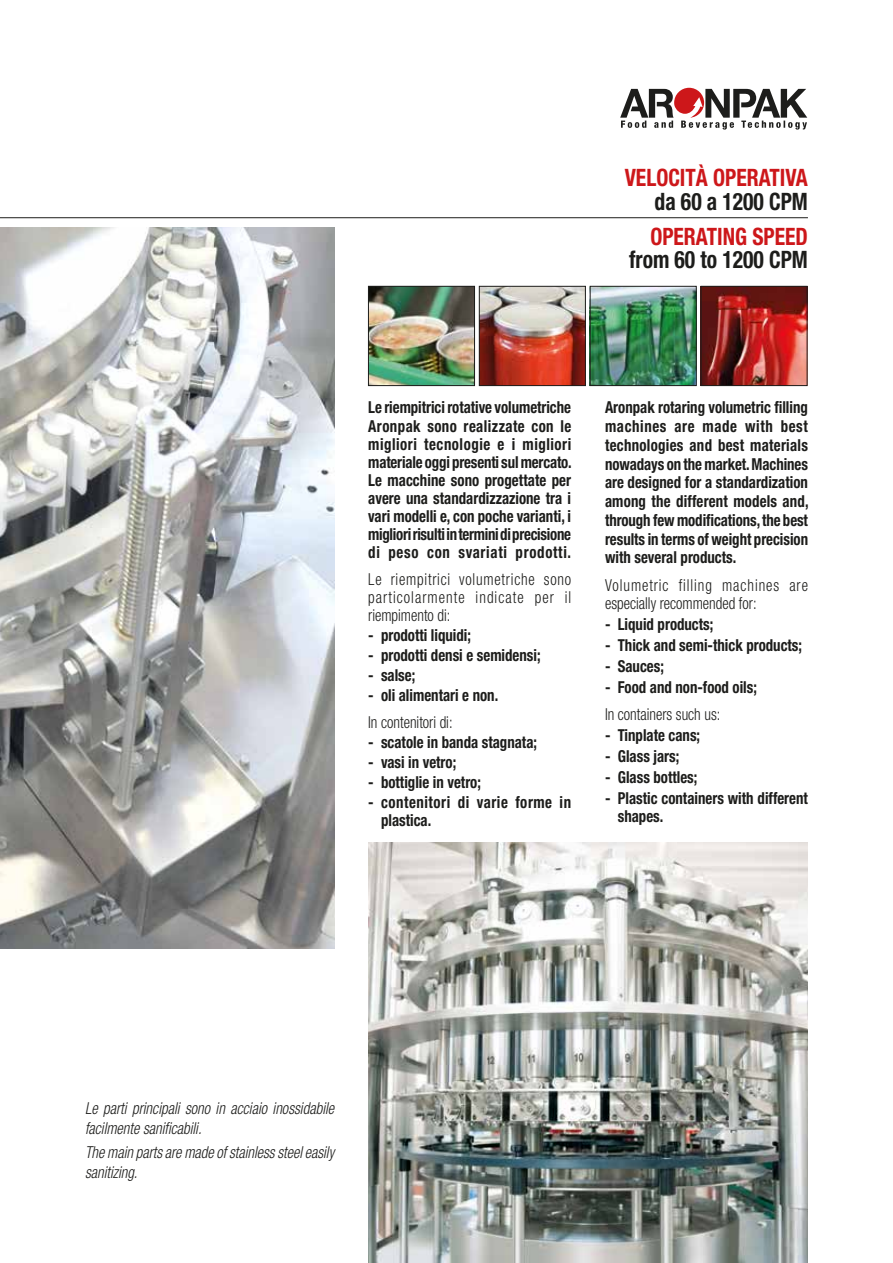
<style>
.page{position:relative;width:893px;height:1263px;background:#fff}
.page>*{position:absolute;margin:0;border:0;box-sizing:border-box;transform-origin:0 0}
.t1{font:700 condensed 24px "Helvetica Neue LT";color:#cd171a;scale:.9 1}
.t2{font:700 condensed 24px "Helvetica Neue LT";color:#1d1d1b;scale:.9 1}
.t3{font:700 condensed 16.5px/18.8px "Helvetica Neue LT";color:#1d1d1b;text-align:justify;scale:.9 1}
.t4{font:italic 300 condensed 16.5px/19.8px "Helvetica Neue LT";color:#1d1d1b;scale:.9 1}
.t5{font:300 condensed 16.5px/18px "Helvetica Neue LT";color:#1d1d1b;text-align:justify;scale:.9 1}
.t6{font:300 condensed 16.5px/18.8px "Helvetica Neue LT";letter-spacing:.065em;color:#1d1d1b;scale:.9 1}
.t7{font:700 condensed 16.5px/18px "Helvetica Neue LT";letter-spacing:.035em;color:#1d1d1b;scale:.9 1}
</style>
<div class="page">
<img style="left:0;top:227px;width:334px;height:721px">
<img style="left:368px;top:842px;width:440px;height:421px">
<hr style="left:0;top:217px;width:808px;height:1px;background:#1d1d1b">
<img style="left:0;top:275px;width:128px;height:674px">
<img style="left:370px;top:288px;width:103px;height:96px">
<div style="left:368px;top:286px;width:107px;height:100px;border:1px solid #1d1d1b"></div>
<img style="left:481px;top:288px;width:103px;height:96px">
<div style="left:479px;top:286px;width:107px;height:100px;border:1px solid #1d1d1b"></div>
<img style="left:592px;top:288px;width:102px;height:96px">
<div style="left:590px;top:286px;width:106px;height:100px;border:1px solid #1d1d1b"></div>
<img style="left:703px;top:288px;width:102px;height:96px">
<div style="left:701px;top:286px;width:106px;height:100px;border:1px solid #1d1d1b"></div>
<svg style="left:620px;top:88px;width:187px;height:42px"></svg>
<h1 class="t1" style="left:625px;top:163px;width:205px">VELOCITÀ OPERATIVA</h1>
<h1 class="t2" style="left:655px;top:187px;width:172px">da 60 a 1200 CPM</h1>
<h1 class="t1" style="left:650px;top:221px;width:177px">OPERATING SPEED</h1>
<h1 class="t2" style="left:629px;top:245px;width:200px">from 60 to 1200 CPM</h1>
<p class="t3" style="left:368px;top:398px;width:228px;line-height:18.1px">Le riempitrici rotative volumetriche Aronpak sono realizzate con le migliori tecnologie e i migliori materiale oggi presenti sul mercato.<br>Le macchine sono progettate per avere una standardizzazione tra i vari modelli e, con poche varianti, i migliori risulti in termini di precisione di peso con svariati prodotti.</p>
<p class="t5" style="left:368px;top:570px;width:227px">Le riempitrici volumetriche sono particolarmente indicate per il riempimento di:</p>
<p class="t3" style="left:368px;top:625px;width:116px">- prodotti liquidi;</p>
<p class="t3" style="left:368px;top:645px;width:193px">- prodotti densi e semidensi;</p>
<p class="t3" style="left:368px;top:665px;width:54px">- salse;</p>
<p class="t3" style="left:368px;top:686px;width:146px">- oli alimentari e non.</p>
<p class="t5" style="left:368px;top:713px;width:95px">In contenitori di:</p>
<p class="t3" style="left:368px;top:732px;width:189px">- scatole in banda stagnata;</p>
<p class="t3" style="left:368px;top:752px;width:99px">- vasi in vetro;</p>
<p class="t3" style="left:368px;top:772px;width:127px">- bottiglie in vetro;</p>
<p class="t7" style="left:381px;top:793px;width:213px;text-indent:-13px">- contenitori di varie forme in plastica.</p>
<p class="t3" style="left:605px;top:398px;width:228px">Aronpak rotaring volumetric filling machines are made with best technologies and best materials nowadays on the market. Machines are designed for a standardization among the different models and, through few modifications, the best results in terms of weight precision with several products.</p>
<p class="t6" style="left:605px;top:575px;width:227px">Volumetric filling machines are especially recommended for:</p>
<p class="t3" style="left:605px;top:615px;width:122px">- Liquid products;</p>
<p class="t3" style="left:605px;top:635px;width:221px">- Thick and semi-thick products;</p>
<p class="t3" style="left:605px;top:656px;width:67px">- Sauces;</p>
<p class="t3" style="left:605px;top:677px;width:170px">- Food and non-food oils;</p>
<p class="t5" style="left:605px;top:705px;width:130px">In containers such us:</p>
<p class="t3" style="left:605px;top:725px;width:107px">- Tinplate cans;</p>
<p class="t3" style="left:605px;top:746px;width:84px">- Glass jars;</p>
<p class="t3" style="left:605px;top:767px;width:104px">- Glass bottles;</p>
<p class="t3" style="left:618px;top:788px;width:213px;text-indent:-13px">- Plastic containers with different shapes.</p>
<p class="t4" style="left:85px;top:1098px;width:278px">Le parti principali sono in acciaio inossidabile facilmente sanificabili.</p>
<p class="t4" style="left:85px;top:1142px;width:278px">The main parts are made of stainless steel easily sanitizing.</p>
</div>
